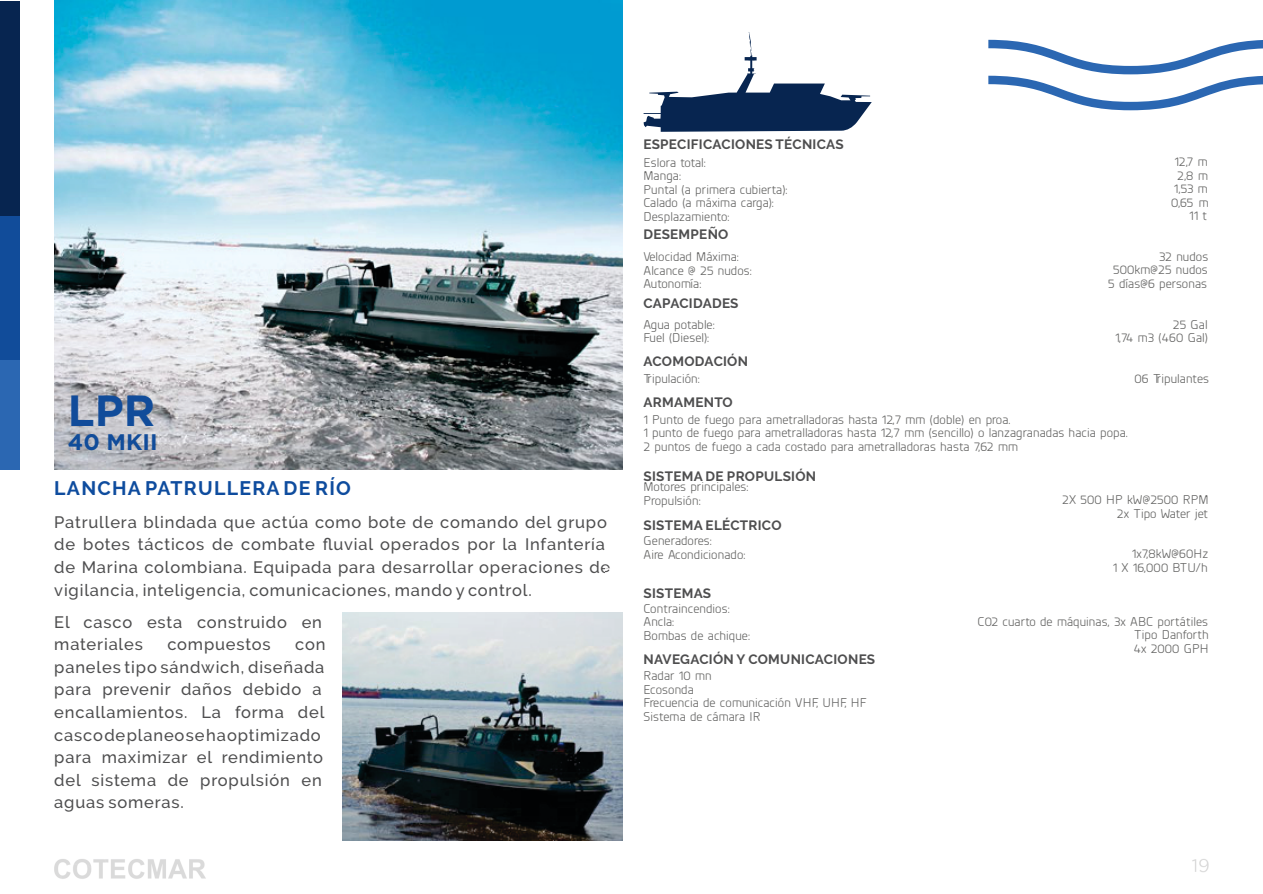
<style>
.page{position:relative;width:1263px;height:894px;background:#fff}
.page>*{position:absolute;margin:0;border:0;box-sizing:border-box;transform-origin:0 0}
.t1{font:700 43.5px "Gotham";color:#114c9a}
.t2{font:700 22.5px "Gotham";color:#114c9a}
.t3{font:700 19.5px "Raleway";letter-spacing:.065em;color:#0e4c9e}
.t4{font:500 16.5px/22.5px "Raleway";letter-spacing:.05em;color:#4e4e4f}
.t5{font:700 13.5px "Raleway";letter-spacing:.02em;color:#4e4e4f}
.t6{font:12.75px/13.5px "Planer";letter-spacing:.01em;color:#636362}
</style>
<div class="page">
<img style="left:54px;top:859px;width:152px;height:20px">
<img style="left:54px;top:1px;width:569px;height:468px">
<div style="left:0;top:215px;width:20px;height:145px;background:#114c9a"></div>
<div style="left:0;top:360px;width:20px;height:109px;background:#2b67b2"></div>
<div style="left:0;top:1px;width:20px;height:214px;background:#072550"></div>
<svg style="left:988px;top:40px;width:275px;height:70px"></svg>
<svg style="left:643px;top:32px;width:229px;height:100px"></svg>
<img style="left:343px;top:612px;width:280px;height:228px">
<h1 class="t1" style="left:68px;top:393px;width:89px">LPR</h1>
<h2 class="t2" style="left:68px;top:433px;width:91px">40 MKII</h2>
<h3 class="t3" style="left:54px;top:477px;width:298px">LANCHA PATRULLERA DE RÍO</h3>
<p class="t4" style="left:54px;top:510px;width:558px">Patrullera blindada que actúa como bote de comando del grupo de botes tácticos de combate fluvial operados por la Infantería de Marina colombiana. Equipada para desarrollar operaciones de vigilancia, inteligencia, comunicaciones, mando y control.</p>
<p class="t4" style="left:54px;top:610px;width:269px">El casco esta construido en materiales</p>
<p class="t4" style="left:167px;top:633px;width:105px">compuestos</p>
<p class="t4" style="left:54px;top:633px;width:273px;text-indent:241px">con paneles tipo sándwich, diseñada para prevenir daños debido a encallamientos. La forma del casco de planeo se ha optimizado para maximizar el rendimiento del sistema de propulsión en aguas someras.</p>
<p class="t5" style="left:643px;top:136px;width:202px">ESPECIFICACIONES TÉCNICAS</p>
<p class="t6" style="left:1171px;top:156px;width:39px;text-align:right">12,7 m<br>2,8 m<br>1,53 m<br>0,65 m<br>11 t</p>
<p class="t6" style="left:1108px;top:251px;width:101px;text-align:right">32 nudos<br>500km@25 nudos<br>5 días@6 personas</p>
<p class="t6" style="left:1115px;top:318px;width:94px;text-align:right">25 Gal<br>1,74 m3 (460 Gal)</p>
<p class="t6" style="left:1134px;top:372px;width:76px">06 Tripulantes</p>
<p class="t6" style="left:643px;top:157px;width:146px">Eslora total:<br>Manga:<br>Puntal (a primera cubierta):<br>Calado (a máxima carga):<br>Desplazamiento:</p>
<p class="t6" style="left:643px;top:251px;width:110px">Velocidad Máxima:<br>Alcance @ 25 nudos:<br>Autonomía:</p>
<p class="t6" style="left:643px;top:319px;width:73px">Agua potable:<br>Fuel (Diesel):</p>
<p class="t6" style="left:643px;top:373px;width:58px">Tripulación:</p>
<p class="t6" style="left:643px;top:413px;width:486px">1 Punto de fuego para ametralladoras hasta 12,7 mm (doble) en proa.<br>1 punto de fuego para ametralladoras hasta 12,7 mm (sencillo) o lanzagranadas hacia popa.<br>2 puntos de fuego a cada costado para ametralladoras hasta 7,62 mm</p>
<p class="t6" style="left:643px;top:481px;width:107px">Motores principales:<br>Propulsión:</p>
<p class="t6" style="left:643px;top:535px;width:103px">Generadores:<br>Aire Acondicionado:</p>
<p class="t5" style="left:643px;top:226px;width:87px">DESEMPEÑO</p>
<p class="t5" style="left:643px;top:294px;width:97px">CAPACIDADES</p>
<p class="t5" style="left:643px;top:353px;width:106px">ACOMODACIÓN</p>
<p class="t5" style="left:643px;top:394px;width:91px">ARMAMENTO</p>
<p class="t5" style="left:643px;top:468px;width:174px">SISTEMA DE PROPULSIÓN</p>
<p class="t6" style="left:1062px;top:494px;width:148px;text-align:right">2X 500 HP kW@2500 RPM<br>2x Tipo Water jet</p>
<p class="t6" style="left:1113px;top:548px;width:97px;text-align:right">1x7,8kW@60Hz<br>1 X 16,000 BTU/h</p>
<p class="t5" style="left:643px;top:516px;width:140px">SISTEMA ELÉCTRICO</p>
<p class="t5" style="left:643px;top:584px;width:69px">SISTEMAS</p>
<p class="t6" style="left:643px;top:602px;width:108px">Contraincendios:<br>Ancla:<br>Bombas de achique:</p>
<p class="t6" style="left:643px;top:670px;width:225px">Radar 10 mn<br>Ecosonda<br>Frecuencia de comunicación VHF, UHF, HF<br>Sistema de cámara IR</p>
<p class="t5" style="left:643px;top:650px;width:233px">NAVEGACIÓN Y COMUNICACIONES</p>
<p class="t6" style="left:1134px;top:615px;width:77px;text-align:justify;text-indent:-156px">C02 cuarto de máquinas, 3x ABC portátiles Tipo Danforth 4x 2000 GPH</p>
</div>
